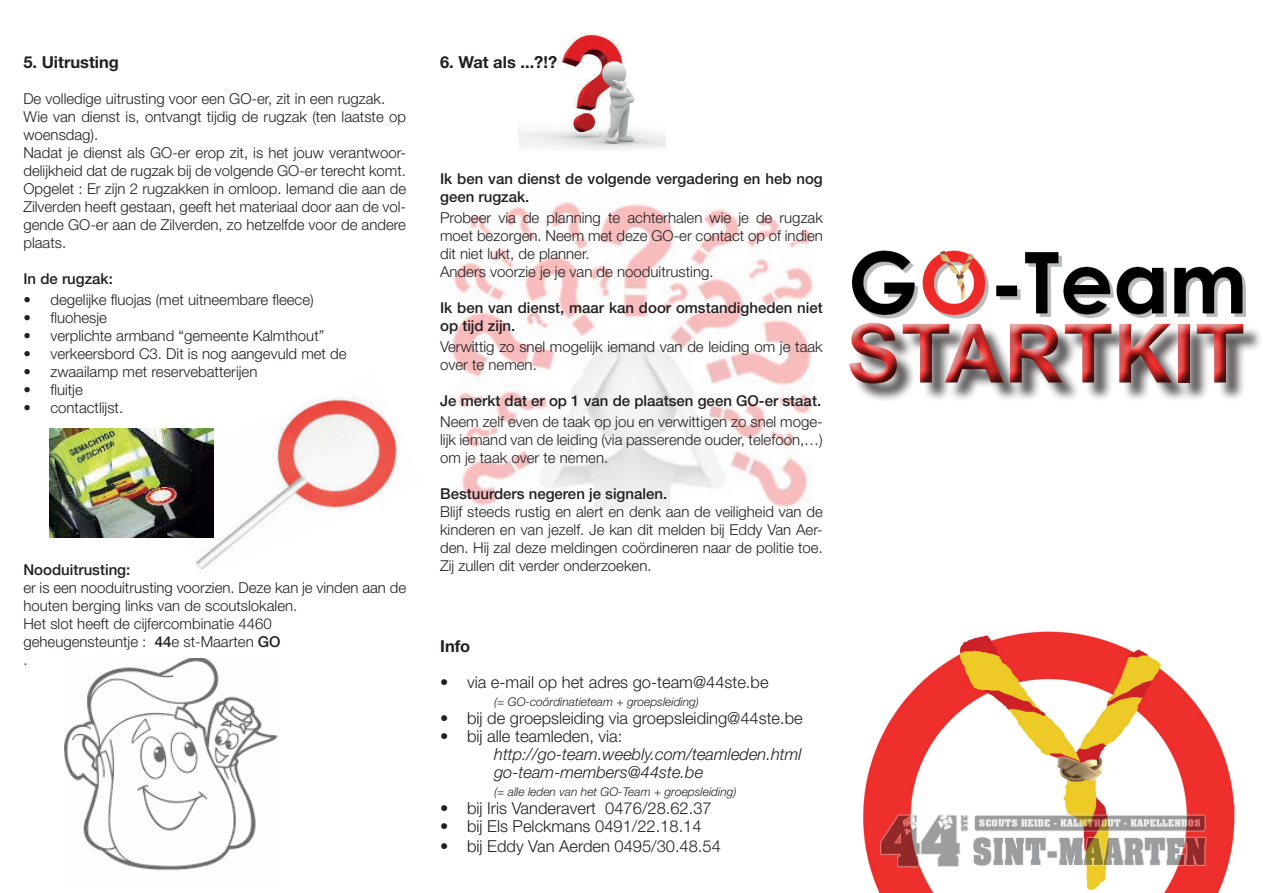
<style>
.page{position:relative;width:1263px;height:893px;background:#fff}
.page>*{position:absolute;margin:0;border:0;box-sizing:border-box;transform-origin:0 0}
.t1{font:700 82.05px "Arial";color:#ee2a29}
.t2{font:300 16.5px "Helvetica Neue LT Std";color:#231f20}
.t3{font:italic 300 16.5px/18px "Helvetica Neue LT Std";color:#231f20}
.t4{font:700 16.5px "Helvetica Neue LT Std";color:#231f20}
.t5{font:300 15px/18px "Helvetica Neue LT Std";color:#231f20}
.t6{font:500 15px/18px "Helvetica Neue LT Std";color:#231f20}
.t7{font:italic 300 12px "Helvetica Neue LT Std";color:#231f20}
.s1{font-weight:500}
</style>
<div class="page">
<img style="left:863px;top:631px;width:371px;height:262px">
<img style="left:519px;top:33px;width:147px;height:117px">
<img style="left:449px;top:202px;width:364px;height:308px">
<img style="left:64px;top:658px;width:214px;height:213px">
<img style="left:154px;top:396px;width:246px;height:174px">
<img style="left:852px;top:250px;width:393px;height:49px">
<img style="left:863px;top:802px;width:372px;height:78px">
<div style="left:794px;top:299px;width:469px;height:115px;background:#ee2a29;opacity:.75"></div>
<div style="left:838px;top:311px;width:415px;height:79px;background:#fff;opacity:.75"></div>
<div style="left:843px;top:316px;width:412px;height:79px;background:#231f20;opacity:.75"></div>
<img style="left:50px;top:429px;width:164px;height:109px">
<p class="t4" style="left:23px;top:52px;width:97px">5. Uitrusting</p>
<p class="t5" style="left:23px;top:90px;width:384px">De volledige uitrusting voor een GO-er, zit in een rugzak.<br>Wie van dienst is, ontvangt tijdig de rugzak (ten laatste op woensdag).<br>Nadat je dienst als GO-er erop zit, is het jouw verantwoor&shy;delijkheid dat de rugzak bij de volgende GO-er terecht komt.<br>Opgelet : Er zijn 2 rugzakken in omloop. Iemand die aan de Zilverden heeft gestaan, geeft het materiaal door aan de vol&shy;gende GO-er aan de Zilverden, zo hetzelfde voor de andere plaats.</p>
<p class="t6" style="left:23px;top:270px;width:91px">In de rugzak:</p>
<p class="t5" style="left:23px;top:291px;width:292px">• degelijke fluojas (met uitneembare fleece)</p>
<p class="t5" style="left:23px;top:309px;width:85px">• fluohesje</p>
<p class="t5" style="left:23px;top:327px;width:302px">• verplichte armband “gemeente Kalmthout”</p>
<p class="t5" style="left:23px;top:345px;width:325px">• verkeersbord C3. Dit is nog aangevuld met de</p>
<p class="t5" style="left:23px;top:363px;width:235px">• zwaailamp met reservebatterijen</p>
<p class="t5" style="left:23px;top:381px;width:61px">• fluitje</p>
<p class="t5" style="left:23px;top:399px;width:101px">• contactlijst.</p>
<p class="t6" style="left:23px;top:561px;width:108px">Nooduitrusting:</p>
<p class="t5" style="left:23px;top:579px;width:384px">er is een nooduitrusting voorzien. Deze kan je vinden aan de houten berging links van de scoutslokalen.<br>Het slot heeft de cijfercombinatie 4460<br>geheugensteuntje : <span class="s1">44</span>e st-Maarten <span class="s1">GO<br></span>.</p>
<p class="t4" style="left:440px;top:52px;width:119px">6. Wat als ...?!?</p>
<p class="t6" style="left:440px;top:169px;width:384px">Ik ben van dienst de volgende vergadering en heb nog geen rugzak.</p>
<p class="t5" style="left:440px;top:208px;width:384px">Probeer via de planning te achterhalen wie je de rugzak moet bezorgen. Neem met deze GO-er contact op of indien dit niet lukt, de planner.<br>Anders voorzie je je van de nooduitrusting.</p>
<p class="t6" style="left:440px;top:298px;width:384px">Ik ben van dienst, maar kan door omstandigheden niet op tijd zijn.</p>
<p class="t5" style="left:440px;top:337px;width:384px">Verwittig zo snel mogelijk iemand van de leiding om je taak over te nemen.</p>
<p class="t6" style="left:440px;top:391px;width:382px">Je merkt dat er op 1 van de plaatsen geen GO-er staat.</p>
<p class="t5" style="left:440px;top:412px;width:384px;text-align:justify">Neem zelf even de taak op jou en verwittigen zo snel moge&shy;lijk iemand van de leiding (via passerende ouder, telefoon,…) om je taak over te nemen.</p>
<p class="t6" style="left:440px;top:484px;width:229px">Bestuurders negeren je signalen.</p>
<p class="t5" style="left:440px;top:502px;width:384px;text-align:justify">Blijf steeds rustig en alert en denk aan de veiligheid van de kinderen en van jezelf. Je kan dit melden bij Eddy Van Aer&shy;den. Hij zal deze meldingen coördineren naar de politie toe.<br>Zij zullen dit verder onderzoeken.</p>
<h1 class="t1" style="left:846px;top:299px;width:400px">STARTKIT</h1>
<p class="t4" style="left:440px;top:636px;width:32px">Info</p>
<p class="t2" style="left:440px;top:672px;width:330px">• via e-mail op het adres go-team@44ste.be</p>
<p class="t7" style="left:494px;top:695px;width:206px">(= GO-coördinatieteam + groepsleiding)</p>
<p class="t2" style="left:440px;top:708px;width:364px">• bij de groepsleiding via groepsleiding@44ste.be</p>
<p class="t2" style="left:440px;top:726px;width:184px">• bij alle teamleden, via:</p>
<p class="t3" style="left:494px;top:745px;width:309px">http://go-team.weebly.com/teamleden.html go-team-members@44ste.be</p>
<p class="t7" style="left:494px;top:785px;width:244px">(= alle leden van het GO-Team + groepsleiding)</p>
<p class="t2" style="left:440px;top:798px;width:273px">• bij Iris Vanderavert 0476/28.62.37</p>
<p class="t2" style="left:440px;top:816px;width:263px">• bij Els Pelckmans 0491/22.18.14</p>
<p class="t2" style="left:440px;top:836px;width:282px">• bij Eddy Van Aerden 0495/30.48.54</p>
</div>
